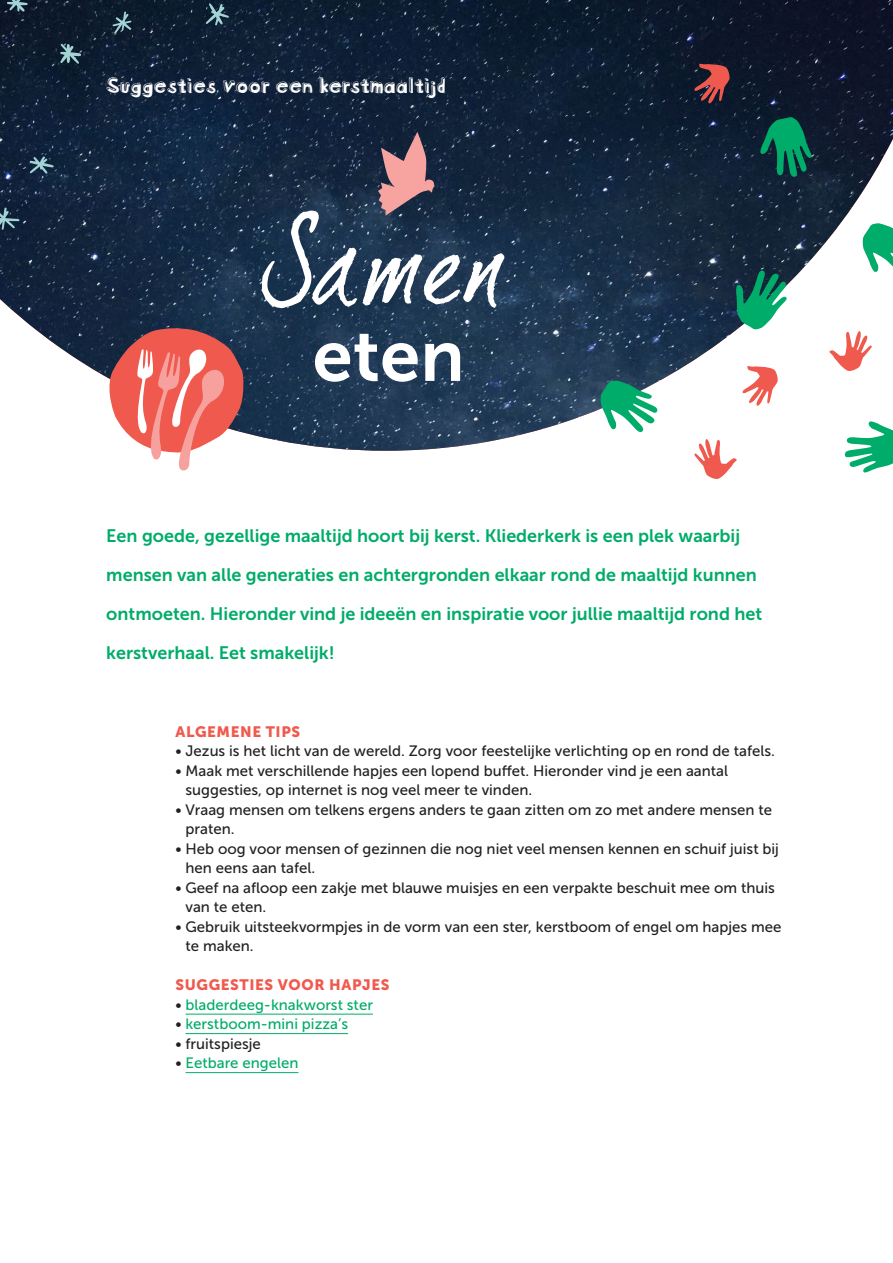
<style>
.page{position:relative;width:893px;height:1263px;background:#fff}
.page>*{position:absolute;margin:0;border:0;box-sizing:border-box;transform-origin:0 0}
.t1{font:120.3px "Dear Joe 2";letter-spacing:-.01em;color:#fff}
.t2{font:72.6px "Museo Sans 700";color:#fff}
.t3{font:21px "Blockhead OT Black Face";color:#fff}
.Alineastijl_1{font:18px/39px "Museo Sans 700";color:#00ac69}
.KZ_brood{font:15px/19.5px "Museo Sans 500";color:#231f20}
.KZ_brood-2{font:15px "Museo Sans 500";color:#00ac69}
.Tussenkop{font:15px "Museo Sans 900";letter-spacing:.04em;color:#f0594d}
.s1{color:#231f20}
</style>
<div class="page">
<img style="left:0;top:0;width:893px;height:451px">
<svg style="left:29px;top:156px;width:25px;height:18px"></svg>
<svg style="left:60px;top:43px;width:21px;height:21px"></svg>
<svg style="left:112px;top:11px;width:20px;height:23px"></svg>
<svg style="left:205px;top:3px;width:24px;height:23px"></svg>
<svg style="left:0;top:207px;width:19px;height:23px"></svg>
<svg style="left:7px;top:0;width:21px;height:12px"></svg>
<hr style="left:186px;top:1014px;width:187px;height:1px;background:#00ac69">
<hr style="left:186px;top:1033px;width:162px;height:1px;background:#00ac69">
<hr style="left:186px;top:1072px;width:112px;height:1px;background:#00ac69">
<svg style="left:378px;top:132px;width:56px;height:84px"></svg>
<svg style="left:736px;top:270px;width:52px;height:60px"></svg>
<svg style="left:600px;top:380px;width:58px;height:53px"></svg>
<svg style="left:844px;top:421px;width:49px;height:52px"></svg>
<svg style="left:862px;top:223px;width:31px;height:53px"></svg>
<svg style="left:760px;top:116px;width:53px;height:61px"></svg>
<svg style="left:828px;top:330px;width:44px;height:41px"></svg>
<svg style="left:694px;top:438px;width:44px;height:41px"></svg>
<svg style="left:742px;top:365px;width:36px;height:41px"></svg>
<svg style="left:694px;top:63px;width:36px;height:41px"></svg>
<svg style="left:105px;top:328px;width:140px;height:143px"></svg>
<p class="t3" style="left:106px;top:67px;width:341px">Suggesties voor een kerstmaaltijd</p>
<p class="t1" style="left:260px;top:191px;width:247px">Samen</p>
<p class="t2" style="left:312px;top:315px;width:154px">eten</p>
<p class="Alineastijl_1" style="left:106px;top:516px;width:657px">Een goede, gezellige maaltijd hoort bij kerst. Kliederkerk is een plek waarbij mensen van alle generaties en achtergronden elkaar rond de maaltijd kunnen ontmoeten. Hieronder vind je ideeën en inspiratie voor jullie maaltijd rond het kerstverhaal. Eet smakelijk!</p>
<p class="Tussenkop" style="left:176px;top:723px;width:126px">ALGEMENE TIPS</p>
<p class="KZ_brood" style="left:176px;top:741px;width:601px">• Jezus is het licht van de wereld. Zorg voor feestelijke verlichting op en rond de tafels.</p>
<p class="KZ_brood" style="left:186px;top:761px;width:544px;text-indent:-10px">• Maak met verschillende hapjes een lopend buffet. Hieronder vind je een aantal suggesties, op internet is nog veel meer te vinden.</p>
<p class="KZ_brood" style="left:186px;top:800px;width:588px;text-indent:-10px">• Vraag mensen om telkens ergens anders te gaan zitten om zo met andere mensen te praten.</p>
<p class="KZ_brood" style="left:186px;top:839px;width:595px;text-indent:-10px">• Heb oog voor mensen of gezinnen die nog niet veel mensen kennen en schuif juist bij hen eens aan tafel.</p>
<p class="KZ_brood" style="left:186px;top:878px;width:591px;text-indent:-10px">• Geef na afloop een zakje met blauwe muisjes en een verpakte beschuit mee om thuis van te eten.</p>
<p class="KZ_brood" style="left:186px;top:917px;width:597px;text-indent:-10px">• Gebruik uitsteekvormpjes in de vorm van een ster, kerstboom of engel om hapjes mee te maken.</p>
<p class="Tussenkop" style="left:176px;top:976px;width:215px">SUGGESTIES VOOR HAPJES</p>
<p class="KZ_brood-2" style="left:176px;top:996px;width:199px"><span class="s1">•</span> bladerdeeg-knakworst ster</p>
<p class="KZ_brood-2" style="left:176px;top:1016px;width:174px"><span class="s1">•</span> kerstboom-mini pizza’s</p>
<p class="KZ_brood" style="left:176px;top:1034px;width:87px">• fruitspiesje</p>
<p class="KZ_brood-2" style="left:176px;top:1055px;width:124px"><span class="s1">•</span> Eetbare engelen</p>
</div>
